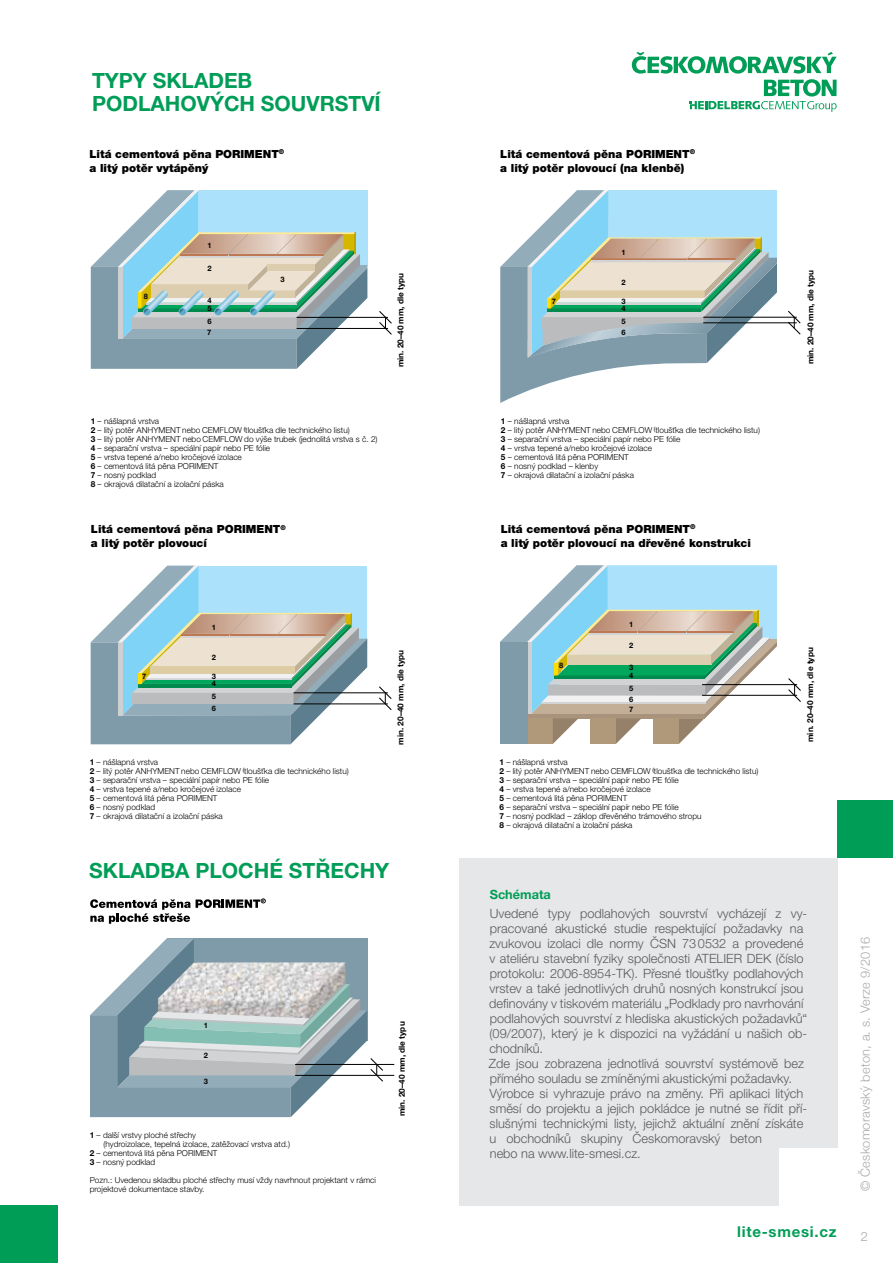
<style>
.page{position:relative;width:893px;height:1263px;background:#fff}
.page>*{position:absolute;margin:0;border:0;box-sizing:border-box;transform-origin:0 0}
.t1{font:700 21px/23.1px "Helvetica Neue LT Pro";color:#009d57}
.t2{font:700 15px "Helvetica Neue LT Pro";letter-spacing:.05em;color:#009d57}
.t3{font:300 12.75px/15px "Helvetica Neue LT Pro";color:#58595b}
.t4{font:300 12.75px "Helvetica Neue";letter-spacing:.02em;color:#a7a9ac}
.t5{font:700 12.75px "Helvetica Neue LT Pro";color:#009d57}
.t6{font:300 12.75px "Helvetica Neue LT Pro";color:#a7a9ac}
.t7{font:900 11.25px/13.5px "Helvetica Neue LT Pro";color:#000}
.t8{font:300 8.25px/9px "Helvetica Neue LT Pro";color:#000}
.t9{font:700 8.25px "Helvetica Neue LT Pro";color:#000}
.t10{font:700 7.5px/7.5px "Helvetica Neue LT Pro";color:#000}
.s1{font-weight:700}
</style>
<div class="page">
<div style="left:837px;top:800px;width:56px;height:58px;background:#009d57"></div>
<div style="left:0;top:1205px;width:57px;height:58px;background:#009d57"></div>
<hr style="left:295px;top:1075px;width:99px;height:1px;background:#000">
<hr style="left:295px;top:1064px;width:99px;height:1px;background:#000">
<svg style="left:90px;top:938px;width:294px;height:179px"></svg>
<svg style="left:90px;top:898px;width:176px;height:26px"></svg>
<svg style="left:378px;top:686px;width:14px;height:24px"></svg>
<hr style="left:294px;top:704px;width:94px;height:1px;background:#000">
<hr style="left:294px;top:692px;width:94px;height:1px;background:#000">
<svg style="left:91px;top:565px;width:276px;height:179px;background:#acc4c8"></svg>
<svg style="left:378px;top:311px;width:14px;height:24px"></svg>
<hr style="left:297px;top:328px;width:91px;height:1px;background:#000">
<hr style="left:297px;top:317px;width:91px;height:1px;background:#000">
<svg style="left:91px;top:190px;width:276px;height:179px;background:#adc4c6"></svg>
<svg style="left:500px;top:190px;width:277px;height:213px"></svg>
<svg style="left:787px;top:310px;width:14px;height:25px"></svg>
<hr style="left:703px;top:323px;width:94px;height:1px;background:#000">
<hr style="left:703px;top:317px;width:94px;height:1px;background:#000">
<svg style="left:500px;top:565px;width:277px;height:179px"></svg>
<svg style="left:787px;top:678px;width:14px;height:24px"></svg>
<hr style="left:702px;top:695px;width:95px;height:1px;background:#000">
<hr style="left:702px;top:684px;width:95px;height:1px;background:#000">
<div style="left:459px;top:858px;width:378px;height:347px;background:#e6e7e8"></div>
<div style="left:780px;top:1148px;width:113px;height:115px;background:#fff"></div>
<svg style="left:632px;top:52px;width:205px;height:60px"></svg>
<h1 class="t1" style="left:92px;top:68px;width:290px">TYPY SKLADEB<br>PODLAHOVÝCH SOUVRSTVÍ</h1>
<h3 class="t7" style="left:89px;top:148px;width:196px">Litá cementová pěna PORIMENT<sup>® </sup>a litý potěr vytápěný</h3>
<p class="t10" style="left:144px;top:292px;width:6px">8</p>
<p class="t10" style="left:207px;top:242px;width:6px">1</p>
<p class="t10" style="left:207px;top:265px;width:6px">2</p>
<p class="t10" style="left:207px;top:296px;width:6px;line-height:7.9px">4<br>5</p>
<p class="t10" style="left:207px;top:315px;width:6px;line-height:11.7px">6<br>7</p>
<p class="t10" style="left:280px;top:276px;width:6px">3</p>
<p class="t9" style="left:395px;top:367px;width:96px;rotate:-90deg">min. 20–40 mm, dle typu</p>
<h3 class="t7" style="left:500px;top:148px;width:196px">Litá cementová pěna PORIMENT<sup>® </sup>a litý potěr plovoucí (na klenbě)</h3>
<p class="t10" style="left:621px;top:248px;width:6px">1</p>
<p class="t10" style="left:552px;top:297px;width:6px">7</p>
<p class="t10" style="left:621px;top:279px;width:6px">2</p>
<p class="t10" style="left:621px;top:297px;width:6px">3<br>4</p>
<p class="t10" style="left:621px;top:318px;width:6px">5</p>
<p class="t10" style="left:621px;top:328px;width:6px">6</p>
<p class="t8" style="left:91px;top:416px;width:288px"><span class="s1">1</span> – nášlapná vrstva<br><span class="s1">2</span> – litý potěr ANHYMENT nebo CEMFLOW <sup>(</sup>tloušťka dle technického listu)<br><span class="s1">3</span> – litý potěr ANHYMENT nebo CEMFLOW do výše trubek (jednolitá vrstva s č. 2)<br><span class="s1">4</span> – separační vrstva – speciální papír nebo PE fólie<br><span class="s1">5</span> – vrstva tepené a/nebo kročejové izolace<br><span class="s1">6</span> – cementová litá pěna PORIMENT<br><span class="s1">7</span> – nosný podklad<br><span class="s1">8</span> – okrajová dilatační a izolační páska</p>
<p class="t8" style="left:501px;top:416px;width:260px"><span class="s1">1</span> – nášlapná vrstva<br><span class="s1">2</span> – litý potěr ANHYMENT nebo CEMFLOW <sup>(</sup>tloušťka dle technického listu)<br><span class="s1">3</span> – separační vrstva – speciální papír nebo PE fólie<br><span class="s1">4</span> – vrstva tepené a/nebo kročejové izolace<br><span class="s1">5</span> – cementová litá pěna PORIMENT<br><span class="s1">6</span> – nosný podklad – klenby<br><span class="s1">7</span> – okrajová dilatační a izolační páska</p>
<h3 class="t7" style="left:91px;top:523px;width:196px">Litá cementová pěna PORIMENT<sup>® </sup>a litý potěr plovoucí</h3>
<h3 class="t7" style="left:501px;top:523px;width:252px">Litá cementová pěna PORIMENT<sup>®<br></sup>a litý potěr plovoucí na dřevěné konstrukci</h3>
<p class="t9" style="left:805px;top:364px;width:96px;rotate:-90deg">min. 20–40 mm, dle typu</p>
<p class="t10" style="left:212px;top:623px;width:6px">1</p>
<p class="t10" style="left:142px;top:672px;width:6px">7</p>
<p class="t10" style="left:212px;top:654px;width:6px">2</p>
<p class="t10" style="left:212px;top:672px;width:6px">3<br>4</p>
<p class="t10" style="left:212px;top:690px;width:6px;line-height:12.3px">5<br>6</p>
<p class="t8" style="left:90px;top:757px;width:260px"><span class="s1">1</span> – nášlapná vrstva<br><span class="s1">2</span> – litý potěr ANHYMENT nebo CEMFLOW <sup>(</sup>tloušťka dle technického listu)<br><span class="s1">3</span> – separační vrstva – speciální papír nebo PE fólie<br><span class="s1">4</span> – vrstva tepené a/nebo kročejové izolace<br><span class="s1">5</span> – cementová litá pěna PORIMENT<br><span class="s1">6</span> – nosný podklad<br><span class="s1">7</span> – okrajová dilatační a izolační páska</p>
<p class="t9" style="left:395px;top:744px;width:96px;rotate:-90deg">min. 20–40 mm, dle typu</p>
<h1 class="t1" style="left:89px;top:858px;width:301px">SKLADBA PLOCHÉ STŘECHY</h1>
<p class="t10" style="left:204px;top:1021px;width:6px">1</p>
<p class="t10" style="left:204px;top:1052px;width:6px">2</p>
<p class="t10" style="left:204px;top:1077px;width:6px">3</p>
<p class="t8" style="left:90px;top:1130px;width:108px"><span class="s1">1</span> – další vrstvy ploché střechy</p>
<p class="t8" style="left:104px;top:1139px;width:188px">(hydroizolace, tepelná izolace, zatěžovací vrstva atd.)</p>
<p class="t8" style="left:90px;top:1148px;width:129px"><span class="s1">2</span> – cementová litá pěna PORIMENT</p>
<p class="t8" style="left:90px;top:1157px;width:67px"><span class="s1">3</span> – nosný podklad</p>
<p class="t8" style="left:90px;top:1175px;width:288px">Pozn.: Uvedenou skladbu ploché střechy musí vždy navrhnout projektant v rámci projektové dokumentace stavby.</p>
<p class="t9" style="left:397px;top:1116px;width:96px;rotate:-90deg">min. 20–40 mm, dle typu</p>
<p class="t10" style="left:559px;top:661px;width:6px">8</p>
<p class="t10" style="left:629px;top:620px;width:6px">1</p>
<p class="t10" style="left:629px;top:641px;width:6px">2</p>
<p class="t10" style="left:629px;top:663px;width:6px;line-height:8.2px">3<br>4</p>
<p class="t10" style="left:629px;top:682px;width:6px;line-height:10.6px;text-align:justify">5<br>6<br>7</p>
<p class="t8" style="left:499px;top:757px;width:260px"><span class="s1">1</span> – nášlapná vrstva<br><span class="s1">2</span> – litý potěr ANHYMENT nebo CEMFLOW <sup>(</sup>tloušťka dle technického listu)<br><span class="s1">3</span> – separační vrstva – speciální papír nebo PE fólie<br><span class="s1">4</span> – vrstva tepené a/nebo kročejové izolace<br><span class="s1">5</span> – cementová litá pěna PORIMENT<br><span class="s1">6</span> – separační vrstva – speciální papír nebo PE fólie<br><span class="s1">7</span> – nosný podklad – záklop dřevěného trámového stropu<br><span class="s1">8</span> – okrajová dilatační a izolační páska</p>
<p class="t9" style="left:805px;top:742px;width:96px;rotate:-90deg">min. 20–40 mm, dle typu</p>
<h3 class="t5" style="left:490px;top:886px;width:63px">Schémata</h3>
<p class="t3" style="left:489px;top:906px;width:320px">Uvedené typy podlahových souvrství vycházejí z vy&shy;pracované akustické studie respektující požadavky na zvukovou izolaci dle normy ČSN 730532 a provedené v ateliéru stavební fyziky společnosti ATELIER DEK (číslo protokolu: 2006-8954-TK). Přesné tloušťky podlahových vrstev a také jednotlivých druhů nosných konstrukcí jsou definovány v tiskovém materiálu „Podklady pro navrhování podlahových souvrství z hlediska akustických požadavků“ (09/2007), který je k dispozici na vyžádání u našich ob&shy;chodníků.<br>Zde jsou zobrazena jednotlivá souvrství systémově bez přímého souladu se zmíněnými akustickými požadavky.<br>Výrobce si vyhrazuje právo na změny. Při aplikaci litých směsí do projektu a jejich pokládce je nutné se řídit pří&shy;slušnými technickými listy, jejichž aktuální znění získáte u obchodníků skupiny Českomoravský beton<br>nebo na www.lite-‑smesi.cz.</p>
<h2 class="t2" style="left:737px;top:1223px;width:101px">lite-smesi.cz</h2>
<h3 class="t4" style="left:855px;top:1191px;width:256px;rotate:-90deg">© Českomoravský beton, a. s. Verze 9/2016</h3>
<h3 class="t6" style="left:861px;top:1228px;width:9px">2</h3>
</div>
